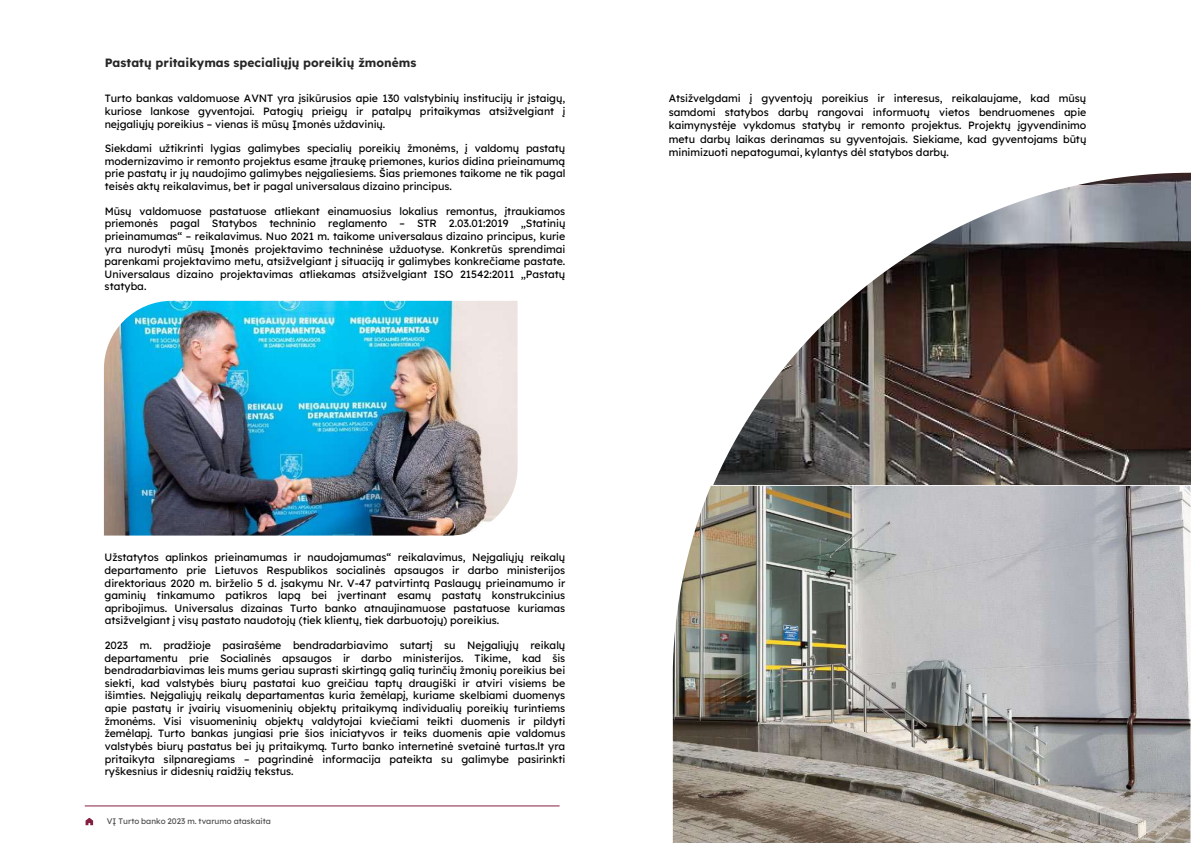
<style>
.page{position:relative;width:1191px;height:843px;background:#fff}
.page>*{position:absolute;margin:0;border:0;box-sizing:border-box;transform-origin:0 0}
.t1{font:700 12px "Lexend";color:#262626}
.t2{font:10.6px/12.6px "Lexend";color:#000;text-align:justify}
.t3{font:8px "Lexend";color:#4d4d4f}
</style>
<div class="page">
<img style="left:104px;top:300px;width:414px;height:235px">
<img style="left:673px;top:485px;width:518px;height:357px">
<img style="left:713px;top:173px;width:478px;height:311px">
<hr style="left:85px;top:805px;width:475px;height:1px;background:#851f41">
<svg style="left:86px;top:817px;width:7px;height:7px"></svg>
<p class="t1" style="left:105px;top:54px;width:313px">Pastatų pritaikymas specialiųjų poreikių žmonėms</p>
<p class="t2" style="left:105px;top:92px;width:462px">Turto bankas valdomuose AVNT yra įsikūrusios apie 130 valstybinių institucijų ir įstaigų, kuriose lankose gyventojai. Patogių prieigų ir patalpų pritaikymas atsižvelgiant į neįgaliųjų poreikius – vienas iš mūsų Įmonės uždavinių.</p>
<p class="t2" style="left:105px;top:141px;width:462px">Siekdami užtikrinti lygias galimybes specialių poreikių žmonėms, į valdomų pastatų modernizavimo ir remonto projektus esame įtraukę priemones, kurios didina prieinamumą prie pastatų ir jų naudojimo galimybes neįgaliesiems. Šias priemones taikome ne tik pagal teisės aktų reikalavimus, bet ir pagal universalaus dizaino principus.</p>
<p class="t2" style="left:105px;top:204px;width:462px">Mūsų valdomuose pastatuose atliekant einamuosius lokalius remontus, įtraukiamos priemonės pagal Statybos techninio reglamento – STR 2.03.01:2019 „Statinių prieinamumas“ – reikalavimus. Nuo 2021 m. taikome universalaus dizaino principus, kurie yra nurodyti mūsų Įmonės projektavimo techninėse užduotyse. Konkretūs sprendimai parenkami projektavimo metu, atsižvelgiant į situaciją ir galimybes konkrečiame pastate.<br>Universalaus dizaino projektavimas atliekamas atsižvelgiant ISO 21542:2011 „Pastatų statyba.</p>
<p class="t2" style="left:669px;top:91px;width:419px;line-height:13.5px">Atsižvelgdami į gyventojų poreikius ir interesus, reikalaujame, kad mūsų samdomi statybos darbų rangovai informuotų vietos bendruomenes apie kaimynystėje vykdomus statybų ir remonto projektus. Projektų įgyvendinimo metu darbų laikas derinamas su gyventojais. Siekiame, kad gyventojams būtų minimizuoti nepatogumai, kylantys dėl statybos darbų.</p>
<p class="t2" style="left:105px;top:550px;width:462px">Užstatytos aplinkos prieinamumas ir naudojamumas“ reikalavimus, Neįgaliųjų reikalų departamento prie Lietuvos Respublikos socialinės apsaugos ir darbo ministerijos direktoriaus 2020 m. birželio 5 d. įsakymu Nr. V-47 patvirtintą Paslaugų prieinamumo ir gaminių tinkamumo patikros lapą bei įvertinant esamų pastatų konstrukcinius apribojimus. Universalus dizainas Turto banko atnaujinamuose pastatuose kuriamas atsižvelgiant į visų pastato naudotojų (tiek klientų, tiek darbuotojų) poreikius.</p>
<p class="t2" style="left:105px;top:638px;width:462px">2023 m. pradžioje pasirašėme bendradarbiavimo sutartį su Neįgaliųjų reikalų departamentu prie Socialinės apsaugos ir darbo ministerijos. Tikime, kad šis bendradarbiavimas leis mums geriau suprasti skirtingą galią turinčių žmonių poreikius bei siekti, kad valstybės biurų pastatai kuo greičiau taptų draugiški ir atviri visiems be išimties. Neįgaliųjų reikalų departamentas kuria žemėlapį, kuriame skelbiami duomenys apie pastatų ir įvairių visuomeninių objektų pritaikymą individualių poreikių turintiems žmonėms. Visi visuomeninių objektų valdytojai kviečiami teikti duomenis ir pildyti žemėlapį. Turto bankas jungiasi prie šios iniciatyvos ir teiks duomenis apie valdomus valstybės biurų pastatus bei jų pritaikymą. Turto banko internetinė svetainė turtas.lt yra pritaikyta silpnaregiams – pagrindinė informacija pateikta su galimybe pasirinkti ryškesnius ir didesnių raidžių tekstus.</p>
<p class="t3" style="left:107px;top:815px;width:166px">VĮ Turto banko 2023 m. tvarumo ataskaita</p>
</div>
